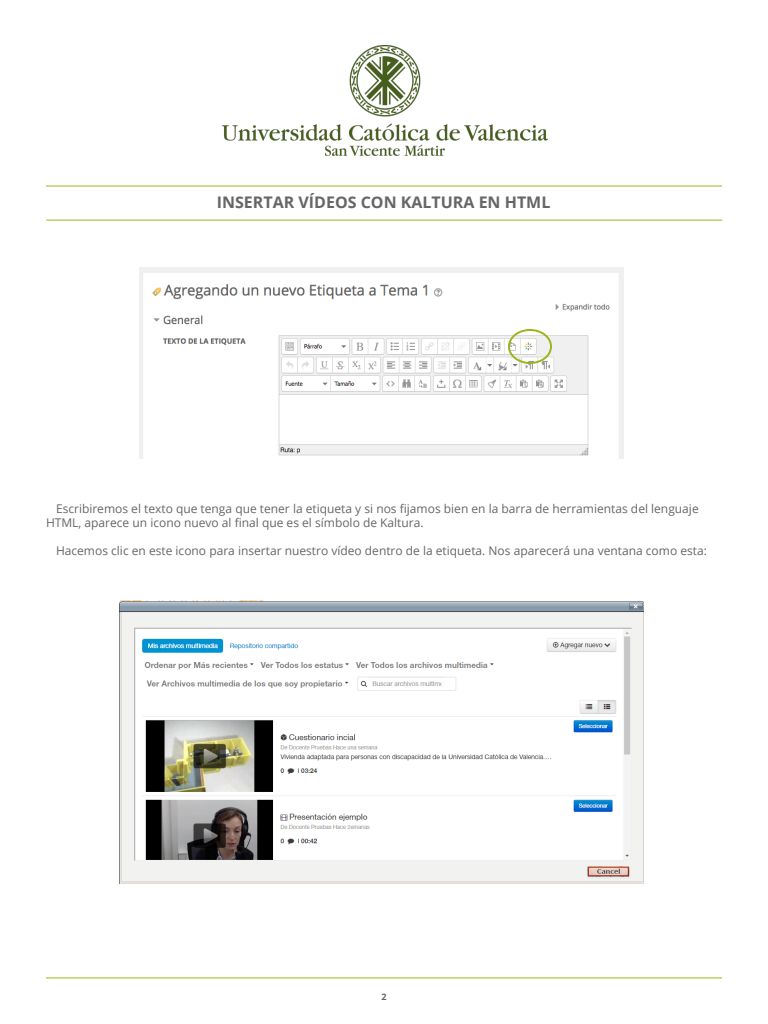
<style>
.page{position:relative;width:768px;height:1024px;background:#fff}
.page>*{position:absolute;margin:0;border:0;box-sizing:border-box;transform-origin:0 0}
.t1{font:700 16px "Open Sans";color:#666}
.texto{font:12px/14px "Open Sans";color:#666}
.t2{font:700 9px "Open Sans";color:#666}
</style>
<div class="page">
<hr style="left:46px;top:220px;width:676px;height:1px;background:#9bb61b">
<img style="left:222px;top:46px;width:325px;height:109px">
<hr style="left:46px;top:186px;width:676px;height:1px;background:#9bb61b">
<hr style="left:46px;top:977px;width:676px;height:1px;background:#9bb61b">
<img style="left:139px;top:267px;width:485px;height:192px">
<img style="left:119px;top:600px;width:525px;height:284px">
<div style="left:508px;top:329px;width:44px;height:35px;border:2px solid #9bb61b;border-radius:50%"></div>
<h1 class="t1" style="left:217px;top:191px;width:335px">INSERTAR VÍDEOS CON KALTURA EN HTML</h1>
<p class="texto" style="left:46px;top:501px;width:654px;text-indent:10px">Escribiremos el texto que tenga que tener la etiqueta y si nos fijamos bien en la barra de herramientas del lenguaje<br>HTML, aparece un icono nuevo al final que es el símbolo de Kaltura.</p>
<p class="texto" style="left:56px;top:543px;width:652px">Hacemos clic en este icono para insertar nuestro vídeo dentro de la etiqueta. Nos aparecerá una ventana como esta:</p>
<p class="t2" style="left:381px;top:990px;width:7px">2</p>
</div>
